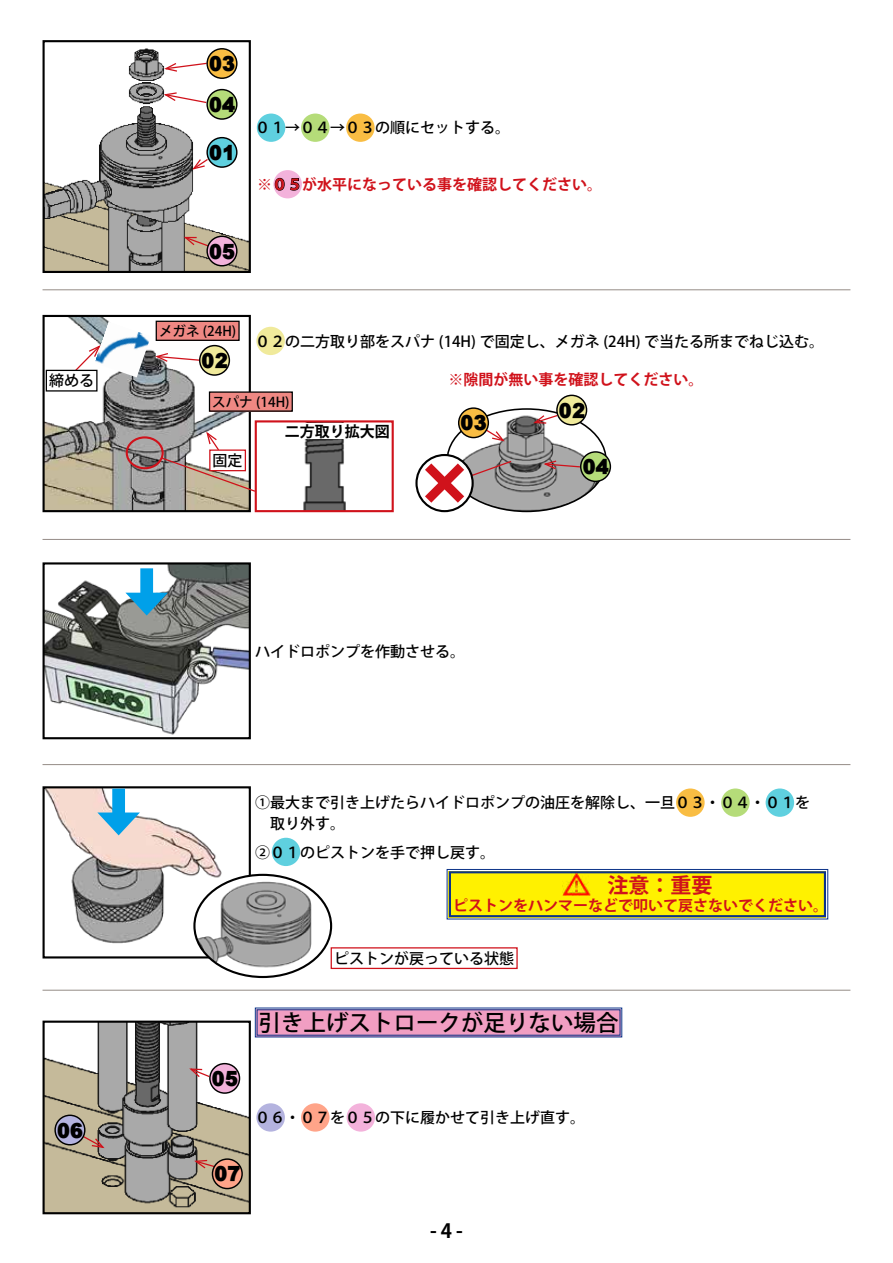
<style>
.page{position:relative;width:893px;height:1263px;background:#fff}
.page>*{position:absolute;margin:0;border:0;box-sizing:border-box;transform-origin:0 0}
.t1{font:500 22.5px "Koz Go Pro";color:#000}
.t2{font:21.6px "DHP Gothic EB WIN RKSJ H";color:#000}
.t3{font:700 21px "Koz Go Pro";color:#d0121b}
.t4{font:700 19.5px "Koz Go Pro";color:#000}
.t5{font:500 15px/21px "Koz Go Pro";color:#000}
.t6{font:700 15px "Koz Go Pro";color:#d0121b}
.t7{font:700 15px "Koz Go Pro";color:#000}
.t8{font:500 13.5px "Koz Go Pro";color:#000}
.s1{color:#000}
</style>
<div class="page">
<div style="left:257px;top:114px;width:28px;height:28px;background:#5fd0df;border-radius:50%"></div>
<div style="left:301px;top:114px;width:29px;height:28px;background:#b5dc79;border-radius:50%"></div>
<div style="left:346px;top:114px;width:29px;height:28px;background:#f9bd43;border-radius:50%"></div>
<div style="left:273px;top:170px;width:29px;height:28px;background:#f3b2db;border-radius:50%"></div>
<div style="left:256px;top:327px;width:29px;height:28px;background:#f0ea9b;border-radius:50%"></div>
<div style="left:676px;top:788px;width:29px;height:29px;background:#f9bd43;border-radius:50%"></div>
<div style="left:721px;top:788px;width:29px;height:29px;background:#b5dc79;border-radius:50%"></div>
<div style="left:766px;top:788px;width:28px;height:29px;background:#5fd0df;border-radius:50%"></div>
<div style="left:272px;top:838px;width:28px;height:28px;background:#5fd0df;border-radius:50%"></div>
<div style="left:256px;top:1103px;width:29px;height:28px;background:#b4b3df;border-radius:50%"></div>
<div style="left:301px;top:1103px;width:29px;height:28px;background:#ffa489;border-radius:50%"></div>
<div style="left:347px;top:1103px;width:28px;height:28px;background:#f3b2db;border-radius:50%"></div>
<img style="left:46px;top:48px;width:202px;height:222px">
<div style="left:43px;top:40px;width:208px;height:233px;border:2px solid #000"></div>
<svg style="left:162px;top:62px;width:46px;height:11px"></svg>
<svg style="left:162px;top:91px;width:46px;height:13px"></svg>
<svg style="left:191px;top:158px;width:18px;height:13px"></svg>
<svg style="left:182px;top:236px;width:28px;height:11px"></svg>
<img style="left:46px;top:318px;width:202px;height:191px">
<div style="left:43px;top:315px;width:208px;height:197px;border:2px solid #000"></div>
<img style="left:94px;top:322px;width:57px;height:55px">
<img style="left:449px;top:409px;width:157px;height:102px">
<svg style="left:74px;top:344px;width:28px;height:28px"></svg>
<hr style="left:43px;top:289px;width:807px;height:1px;background:#958c87">
<div style="left:126px;top:436px;width:38px;height:33px;border:2px solid #d0121b;border-radius:50%"></div>
<svg style="left:161px;top:430px;width:94px;height:63px"></svg>
<svg style="left:484px;top:428px;width:22px;height:14px"></svg>
<svg style="left:542px;top:459px;width:40px;height:11px"></svg>
<hr style="left:43px;top:539px;width:807px;height:1px;background:#958c87">
<img style="left:46px;top:565px;width:202px;height:170px">
<div style="left:43px;top:562px;width:208px;height:177px;border:2px solid #000"></div>
<div style="left:140px;top:568px;width:13px;height:34px;background:#00a0e9"></div>
<svg style="left:125px;top:593px;width:43px;height:22px"></svg>
<hr style="left:43px;top:764px;width:807px;height:1px;background:#958c87">
<img style="left:46px;top:789px;width:176px;height:155px">
<div style="left:43px;top:786px;width:208px;height:172px;border:2px solid #000"></div>
<div style="left:194px;top:875px;width:137px;height:102px;background:#fff;border-radius:50%"></div>
<img style="left:194px;top:879px;width:119px;height:97px">
<div style="left:193px;top:874px;width:139px;height:104px;border:2px solid #000;border-radius:50%"></div>
<div style="left:112px;top:789px;width:13px;height:32px;background:#00a0e9"></div>
<svg style="left:97px;top:812px;width:43px;height:23px"></svg>
<hr style="left:43px;top:990px;width:807px;height:1px;background:#958c87">
<img style="left:46px;top:1023px;width:202px;height:188px">
<div style="left:43px;top:1020px;width:208px;height:194px;border:2px solid #000"></div>
<svg style="left:81px;top:1134px;width:25px;height:15px"></svg>
<svg style="left:187px;top:1067px;width:24px;height:11px"></svg>
<svg style="left:192px;top:1159px;width:26px;height:11px"></svg>
<svg style="left:153px;top:352px;width:48px;height:11px"></svg>
<svg style="left:531px;top:414px;width:28px;height:10px"></svg>
<div style="left:207px;top:138px;width:30px;height:29px;background:#5fd0df;border-radius:50%"></div>
<div style="left:206px;top:137px;width:32px;height:31px;border:1px solid #000;border-radius:50%"></div>
<div style="left:207px;top:90px;width:30px;height:29px;background:#b5dc79;border-radius:50%"></div>
<div style="left:206px;top:89px;width:32px;height:31px;border:1px solid #000;border-radius:50%"></div>
<div style="left:207px;top:49px;width:30px;height:29px;background:#f9bd43;border-radius:50%"></div>
<div style="left:206px;top:48px;width:32px;height:31px;border:1px solid #000;border-radius:50%"></div>
<div style="left:207px;top:236px;width:30px;height:30px;background:#f3b2db;border-radius:50%"></div>
<div style="left:206px;top:236px;width:32px;height:30px;border:1px solid #000;border-radius:50%"></div>
<svg style="left:415px;top:454px;width:98px;height:58px"></svg>
<div style="left:210px;top:450px;width:35px;height:21px;background:#fff"></div>
<div style="left:209px;top:449px;width:37px;height:22px;border:1px solid #d0121b"></div>
<div style="left:46px;top:370px;width:51px;height:21px;background:#fff"></div>
<div style="left:46px;top:370px;width:52px;height:22px;border:1px solid #000"></div>
<div style="left:581px;top:452px;width:29px;height:29px;background:#b5dc79;border-radius:50%"></div>
<div style="left:580px;top:451px;width:31px;height:31px;border:1px solid #000;border-radius:50%"></div>
<div style="left:459px;top:408px;width:29px;height:30px;background:#f9bd43;border-radius:50%"></div>
<div style="left:458px;top:407px;width:31px;height:31px;border:1px solid #000;border-radius:50%"></div>
<img style="left:303px;top:439px;width:43px;height:70px">
<div style="left:255px;top:420px;width:139px;height:92px;border:2px solid #d0121b"></div>
<div style="left:156px;top:321px;width:83px;height:19px;background:#ef8883"></div>
<div style="left:156px;top:321px;width:84px;height:20px;border:1px solid #000"></div>
<div style="left:209px;top:392px;width:83px;height:19px;background:#ef8883"></div>
<div style="left:209px;top:391px;width:84px;height:21px;border:1px solid #000"></div>
<div style="left:331px;top:947px;width:187px;height:22px;border:1px solid #d0121b"></div>
<svg style="left:446px;top:869px;width:382px;height:51px;background:#f0e615"></svg>
<div style="left:449px;top:871px;width:377px;height:46px;border:2px solid #0c3388"></div>
<img style="left:562px;top:872px;width:28px;height:24px">
<div style="left:210px;top:1064px;width:30px;height:29px;background:#f3b2db;border-radius:50%"></div>
<div style="left:209px;top:1063px;width:31px;height:31px;border:1px solid #000;border-radius:50%"></div>
<div style="left:212px;top:1159px;width:30px;height:29px;background:#ffa489;border-radius:50%"></div>
<div style="left:212px;top:1158px;width:31px;height:31px;border:1px solid #000;border-radius:50%"></div>
<div style="left:55px;top:1115px;width:30px;height:30px;background:#b4b3df;border-radius:50%"></div>
<div style="left:54px;top:1114px;width:32px;height:31px;border:1px solid #000;border-radius:50%"></div>
<svg style="left:255px;top:1008px;width:367px;height:29px;background:#d793bc"></svg>
<div style="left:557px;top:395px;width:30px;height:30px;background:#f0ea9b;border-radius:50%"></div>
<div style="left:556px;top:395px;width:31px;height:30px;border:1px solid #000;border-radius:50%"></div>
<div style="left:200px;top:346px;width:29px;height:29px;background:#f0ea9b;border-radius:50%"></div>
<div style="left:199px;top:345px;width:31px;height:31px;border:1px solid #000;border-radius:50%"></div>
<p class="t5" style="left:49px;top:371px;width:46px">締める</p>
<h2 class="t2" style="left:57px;top:1119px;width:28px">06</h2>
<h2 class="t2" style="left:209px;top:53px;width:28px">03</h2>
<h2 class="t2" style="left:209px;top:94px;width:28px">04</h2>
<h2 class="t2" style="left:209px;top:142px;width:28px">01</h2>
<h2 class="t2" style="left:209px;top:240px;width:28px">05</h2>
<p class="t5" style="left:255px;top:118px;width:256px">０１→０４→０３の順にセットする。</p>
<p class="t6" style="left:257px;top:175px;width:346px">※<span class="s1">０５</span>が水平になっている事を確認してください。</p>
<p class="t8" style="left:159px;top:322px;width:79px">メガネ (24H(</p>
<h2 class="t2" style="left:201px;top:350px;width:28px">02</h2>
<p class="t5" style="left:255px;top:331px;width:571px">０２の二方取り部をスパナ (14H) で固定し、メガネ (24H) で当たる所までねじ込む。</p>
<p class="t6" style="left:449px;top:370px;width:256px">※隙間が無い事を確認してください。</p>
<p class="t8" style="left:212px;top:393px;width:79px">スパナ (14H(</p>
<p class="t5" style="left:213px;top:451px;width:31px">固定</p>
<p class="t7" style="left:285px;top:422px;width:107px">二方取り拡大図</p>
<h2 class="t2" style="left:460px;top:412px;width:28px">03</h2>
<p class="t5" style="left:255px;top:641px;width:211px">ハイドロポンプを作動させる。</p>
<h2 class="t2" style="left:558px;top:399px;width:28px">02</h2>
<h2 class="t2" style="left:582px;top:456px;width:28px">04</h2>
<p class="t5" style="left:255px;top:793px;width:557px">①最大まで引き上げたらハイドロポンプの油圧を解除し、一旦０３・０４・０１を　取り外す。</p>
<p class="t5" style="left:255px;top:842px;width:241px">②０１のピストンを手で押し戻す。</p>
<h3 class="t3" style="left:607px;top:871px;width:106px">注意：重要</h3>
<p class="t6" style="left:453px;top:896px;width:376px">ピストンをハンマーなどで叩いて戻さないでください。</p>
<p class="t5" style="left:334px;top:948px;width:181px">ピストンが戻っている状態</p>
<h2 class="t2" style="left:211px;top:1067px;width:28px">05</h2>
<h2 class="t2" style="left:214px;top:1163px;width:28px">07</h2>
<h1 class="t1" style="left:259px;top:1008px;width:361px">引き上げストロークが足りない場合</h1>
<p class="t5" style="left:255px;top:1108px;width:331px">０６・０７を０５の下に履かせて引き上げ直す。</p>
<h3 class="t4" style="left:430px;top:1218px;width:34px">-4-</h3>
</div>
